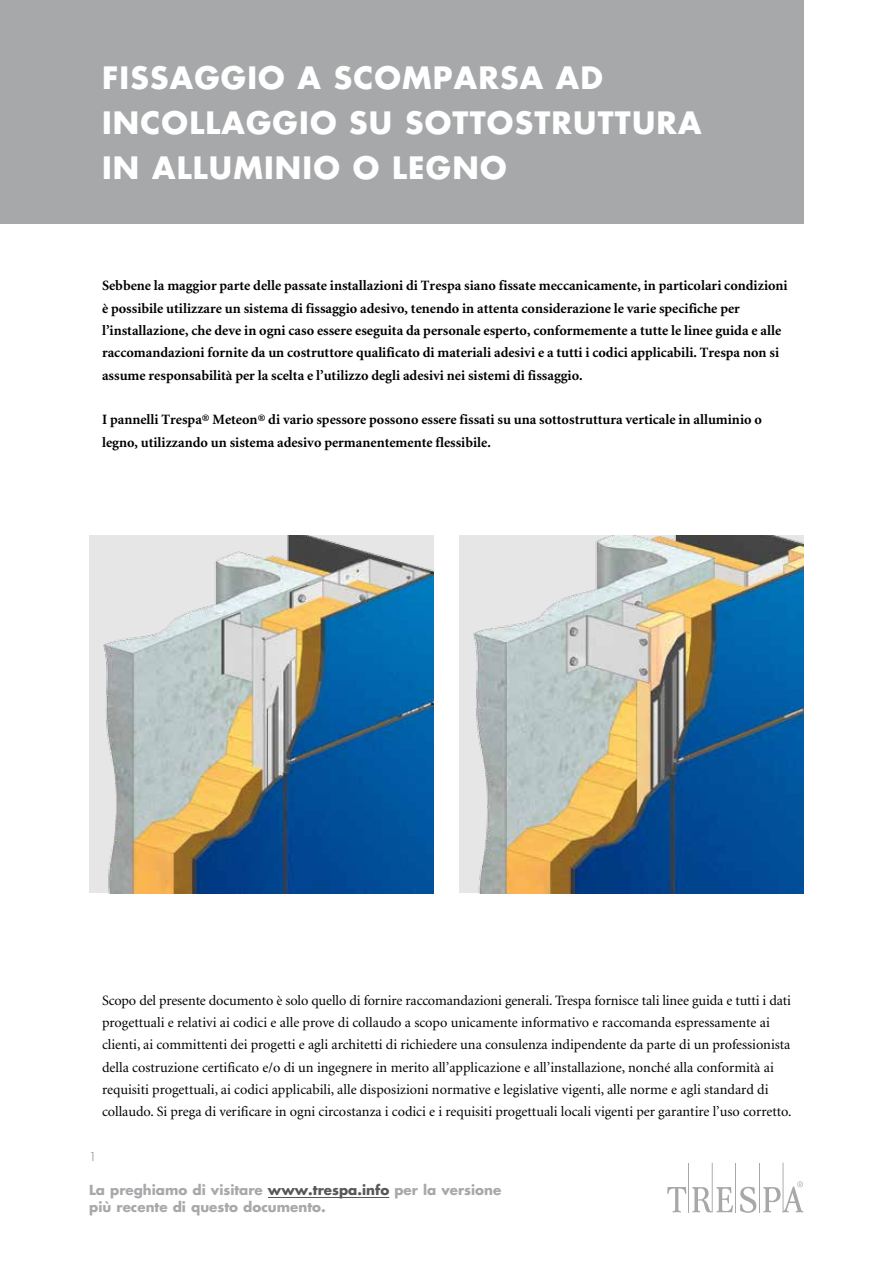
<style>
.page{position:relative;width:893px;height:1263px;background:#fff}
.page>*{position:absolute;margin:0;border:0;box-sizing:border-box;transform-origin:0 0}
.t1{font:700 30px/44.7px "TR Futura";letter-spacing:.04em;color:#fff}
.t2{font:14.25px/22.4px "TR Minion";color:#000}
.t3{font:700 14.25px/22.4px "TR Minion";color:#000}
.t4{font:700 13.5px/16.5px "TR Futura";color:#a7a8aa}
.t5{font:12px "TR Futura";color:#a7a8aa}
.s1{color:#58585a}
</style>
<div class="page">
<hr style="left:759px;top:1163px;width:1px;height:49px;background:#a7a8aa">
<hr style="left:783px;top:1163px;width:1px;height:49px;background:#a7a8aa">
<hr style="left:735px;top:1163px;width:1px;height:49px;background:#a7a8aa">
<hr style="left:712px;top:1163px;width:1px;height:49px;background:#a7a8aa">
<hr style="left:688px;top:1163px;width:1px;height:49px;background:#a7a8aa">
<svg style="left:740px;top:1187px;width:16px;height:26px"></svg>
<svg style="left:667px;top:1187px;width:19px;height:25px"></svg>
<svg style="left:692px;top:1187px;width:41px;height:25px"></svg>
<svg style="left:763px;top:1181px;width:40px;height:31px"></svg>
<img style="left:459px;top:536px;width:345px;height:357px">
<div style="left:0;top:0;width:804px;height:223px;background:#a7a8aa"></div>
<img style="left:89px;top:536px;width:345px;height:357px">
<hr style="left:268px;top:1197px;width:121px;height:1px;background:#58585a">
<h1 class="t1" style="left:102px;top:55px;width:601px">Fissaggio a scomparsa ad incollaggio su sottostruttura in alluminio o legno</h1>
<p class="t3" style="left:102px;top:275px;width:687px">Sebbene la maggior parte delle passate installazioni di Trespa siano fissate meccanicamente, in particolari condizioni è possibile utilizzare un sistema di fissaggio adesivo, tenendo in attenta considerazione le varie specifiche per l’installazione, che deve in ogni caso essere eseguita da personale esperto, conformemente a tutte le linee guida e alle raccomandazioni fornite da un costruttore qualificato di materiali adesivi e a tutti i codici applicabili. Trespa non si assume responsabilità per la scelta e l’utilizzo degli adesivi nei sistemi di fissaggio.</p>
<p class="t3" style="left:102px;top:409px;width:661px">I pannelli Trespa® Meteon® di vario spessore possono essere fissati su una sottostruttura verticale in alluminio o legno, utilizzando un sistema adesivo permanentemente flessibile.</p>
<p class="t2" style="left:102px;top:989px;width:691px">Scopo del presente documento è solo quello di fornire raccomandazioni generali. Trespa fornisce tali linee guida e tutti i dati progettuali e relativi ai codici e alle prove di collaudo a scopo unicamente informativo e raccomanda espressamente ai clienti, ai committenti dei progetti e agli architetti di richiedere una consulenza indipendente da parte di un professionista della costruzione certificato e/o di un ingegnere in merito all’applicazione e all’installazione, nonché alla conformità ai requisiti progettuali, ai codici applicabili, alle disposizioni normative e legislative vigenti, alle norme e agli standard di collaudo. Si prega di verificare in ogni circostanza i codici e i requisiti progettuali locali vigenti per garantire l’uso corretto.</p>
<p class="t5" style="left:89px;top:1148px;width:9px">1</p>
<p class="t4" style="left:89px;top:1182px;width:413px">La preghiamo di visitare <span class="s1">www.trespa.info</span> per la versione più recente di questo documento.</p>
</div>
